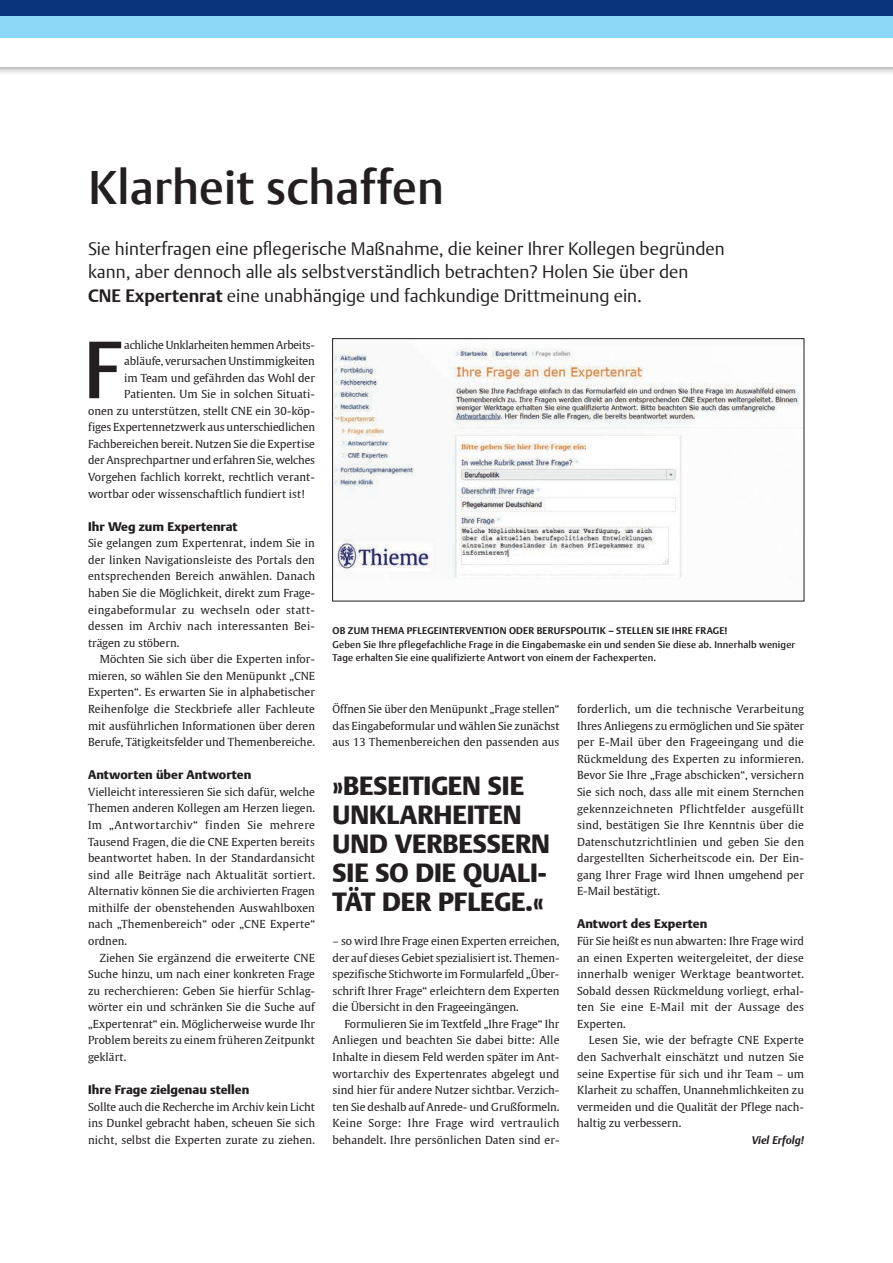
<style>
.page{position:relative;width:893px;height:1263px;background:#fff}
.page>*{position:absolute;margin:0;border:0;box-sizing:border-box;transform-origin:0 0}
.t1{font:500 80.1px "Thieme Argo 2011";color:#231f20}
.t2{font:500 46.95px "Thieme Argo 2011";letter-spacing:.005em;color:#231f20}
.t3{font:900 26.25px/29px "Thieme Argo 2011";color:#231f20}
.t4{font:300 18px/23.4px "Thieme Argo 2011";color:#231f20}
.t5{font:900 12.45px "Thieme Argo 2011";color:#231f20}
.t6{font:11.1px/16.5px "Thieme Gulliver 2011";color:#231f20;text-align:justify}
.t7{font:11.1px "Thieme Gulliver 2011";letter-spacing:-.02em;color:#231f20}
.t8{font:italic 700 11.1px "Thieme Argo 2011";color:#231f20}
.t9{font:500 9.6px/13.8px "Thieme Argo 2011";letter-spacing:.02em;color:#231f20}
.t10{font:700 9.6px "Thieme Argo 2011";letter-spacing:.02em;color:#231f20}
.s1{font-weight:700}
</style>
<div class="page">
<div style="left:0;top:0;width:893px;height:76px;background:#231f20;opacity:.6"></div>
<div style="left:0;top:0;width:893px;height:67px;background:#fff"></div>
<div style="left:0;top:16px;width:893px;height:22px;background:#8dd7f7"></div>
<div style="left:0;top:0;width:893px;height:16px;background:#08357c"></div>
<img style="left:334px;top:348px;width:468px;height:231px">
<div style="left:332px;top:338px;width:472px;height:263px;border:1px solid #231f20"></div>
<h2 class="t2" style="left:89px;top:157px;width:357px">Klarheit schaffen</h2>
<h3 class="t4" style="left:88px;top:236px;width:638px">Sie hinterfragen eine pflegerische Maßnahme, die keiner Ihrer Kollegen begründen kann, aber dennoch alle als selbstverständlich betrachten? Holen Sie über den<br><span class="s1">CNE Expertenrat</span> eine unabhängige und fachkundige Drittmeinung ein.</h3>
<p class="t7" style="left:124px;top:336px;width:192px">achliche Unklarheiten hemmen Arbeits-</p>
<p class="t6" style="left:124px;top:352px;width:192px">abläufe, verursachen Unstimmigkeiten</p>
<p class="t6" style="left:124px;top:369px;width:192px">im Team und gefährden das Wohl der</p>
<p class="t6" style="left:124px;top:385px;width:192px">Patienten. Um Sie in solchen Situati-</p>
<p class="t6" style="left:88px;top:402px;width:228px">onen zu unterstützen, stellt CNE ein 30-köp-</p>
<p class="t6" style="left:88px;top:418px;width:228px">figes Expertennetzwerk aus unterschiedlichen</p>
<p class="t6" style="left:88px;top:435px;width:228px">Fachbereichen bereit. Nutzen Sie die Expertise</p>
<p class="t6" style="left:88px;top:452px;width:228px">der Ansprechpartner und erfahren Sie, welches</p>
<p class="t6" style="left:88px;top:468px;width:228px">Vorgehen fachlich korrekt, rechtlich verant-</p>
<p class="t6" style="left:88px;top:485px;width:219px">wortbar oder wissenschaftlich fundiert ist!</p>
<p class="t5" style="left:88px;top:518px;width:151px">Ihr Weg zum Expertenrat</p>
<p class="t6" style="left:88px;top:534px;width:228px">Sie gelangen zum Expertenrat, indem Sie in der linken Navigationsleiste des Portals den entsprechenden Bereich anwählen. Danach haben Sie die Möglichkeit, direkt zum Frage&shy;eingabeformular zu wechseln oder statt&shy;dessen im Archiv nach interessanten Bei&shy;trägen zu stöbern.</p>
<p class="t6" style="left:88px;top:650px;width:228px;text-indent:12px">Möchten Sie sich über die Experten infor&shy;mieren, so wählen Sie den Menüpunkt „CNE Experten“. Es erwarten Sie in alphabetischer Reihenfolge die Steckbriefe aller Fachleute mit ausführlichen Informationen über deren Berufe, Tätigkeitsfelder und Themenbereiche.</p>
<p class="t5" style="left:88px;top:767px;width:165px">Antworten über Antworten</p>
<p class="t6" style="left:88px;top:783px;width:228px">Vielleicht interessieren Sie sich dafür, welche Themen anderen Kollegen am Herzen liegen.<br>Im „Antwortarchiv“ finden Sie mehrere Tausend Fragen, die die CNE Experten bereits beantwortet haben. In der Standardansicht sind alle Beiträge nach Aktualität sortiert.<br>Alternativ können Sie die archivierten Fragen mithilfe der obenstehenden Auswahlboxen nach „Themenbereich“ oder „CNE Experte“ ordnen.</p>
<p class="t6" style="left:88px;top:949px;width:228px;text-indent:12px">Ziehen Sie ergänzend die erweiterte CNE Suche hinzu, um nach einer konkreten Frage zu recherchieren: Geben Sie hierfür Schlag&shy;wörter ein und schränken Sie die Suche auf „Expertenrat“ ein. Möglicherweise wurde Ihr Problem bereits zu einem früheren Zeitpunkt geklärt.</p>
<p class="t5" style="left:88px;top:1081px;width:163px">Ihre Frage zielgenau stellen</p>
<p class="t6" style="left:88px;top:1098px;width:228px">Sollte auch die Recherche im Archiv kein Licht ins Dunkel gebracht haben, scheuen Sie sich nicht, selbst die Experten zurate zu ziehen.</p>
<h1 class="t1" style="left:84px;top:317px;width:40px">F</h1>
<p class="t10" style="left:333px;top:624px;width:397px">OB ZUM THEMA PFLEGEINTERVENTION ODER BERUFSPOLITIK – STELLEN SIE IHRE FRAGE!</p>
<p class="t9" style="left:333px;top:637px;width:464px">Geben Sie Ihre pflegefachliche Frage in die Eingabemaske ein und senden Sie diese ab. Innerhalb weniger<br>Tage erhalten Sie eine qualifizierte Antwort von einem der Fachexperten.</p>
<p class="t6" style="left:333px;top:700px;width:228px">Öffnen Sie über den Menüpunkt „Frage stellen“ das Eingabeformular und wählen Sie zunächst aus 13 Themenbereichen den passenden aus</p>
<p class="t6" style="left:577px;top:700px;width:228px">forderlich, um die technische Verarbeitung Ihres Anliegens zu ermöglichen und Sie später per E-Mail über den Frageeingang und die Rückmeldung des Experten zu informieren.<br>Bevor Sie Ihre „Frage abschicken“, versichern Sie sich noch, dass alle mit einem Sternchen gekennzeichneten Pflichtfelder ausgefüllt sind, bestätigen Sie Ihre Kenntnis über die Datenschutzrichtlinien und geben Sie den dargestellten Sicherheitscode ein. Der Ein&shy;gang Ihrer Frage wird Ihnen umgehend per E-Mail bestätigt.</p>
<p class="t5" style="left:577px;top:916px;width:132px">Antwort des Experten</p>
<p class="t6" style="left:577px;top:932px;width:228px">Für Sie heißt es nun abwarten: Ihre Frage wird an einen Experten weitergeleitet, der diese innerhalb weniger Werktage beantwortet.<br>Sobald dessen Rückmeldung vorliegt, erhal&shy;ten Sie eine E-Mail mit der Aussage des Experten.</p>
<p class="t6" style="left:577px;top:1031px;width:228px;text-indent:12px">Lesen Sie, wie der befragte CNE Experte den Sachverhalt einschätzt und nutzen Sie seine Expertise für sich und ihr Team – um Klarheit zu schaffen, Unannehmlichkeiten zu vermeiden und die Qualität der Pflege nach&shy;haltig zu verbessern.</p>
<p class="t8" style="left:752px;top:1132px;width:54px">Viel Erfolg!</p>
<h3 class="t3" style="left:333px;top:772px;width:219px">»BESEITIGEN SIE<br>UNKLARHEITEN<br>UND VERBESSERN<br>SIE SO DIE QUALI-<br>TÄT DER PFLEGE.«</h3>
<p class="t6" style="left:333px;top:932px;width:228px">– so wird Ihre Frage einen Experten erreichen, der auf dieses Gebiet spezialisiert ist. Themen&shy;spezifische Stichworte im Formularfeld „Über&shy;schrift Ihrer Frage“ erleichtern dem Experten die Übersicht in den Frageeingängen.</p>
<p class="t6" style="left:333px;top:1015px;width:228px;text-indent:12px">Formulieren Sie im Textfeld „Ihre Frage“ Ihr Anliegen und beachten Sie dabei bitte: Alle Inhalte in diesem Feld werden später im Ant&shy;wortarchiv des Expertenrates abgelegt und sind hier für andere Nutzer sichtbar. Verzich&shy;ten Sie deshalb auf Anrede- und Grußformeln.<br>Keine Sorge: Ihre Frage wird vertraulich behandelt. Ihre persönlichen Daten sind er-</p>
</div>
